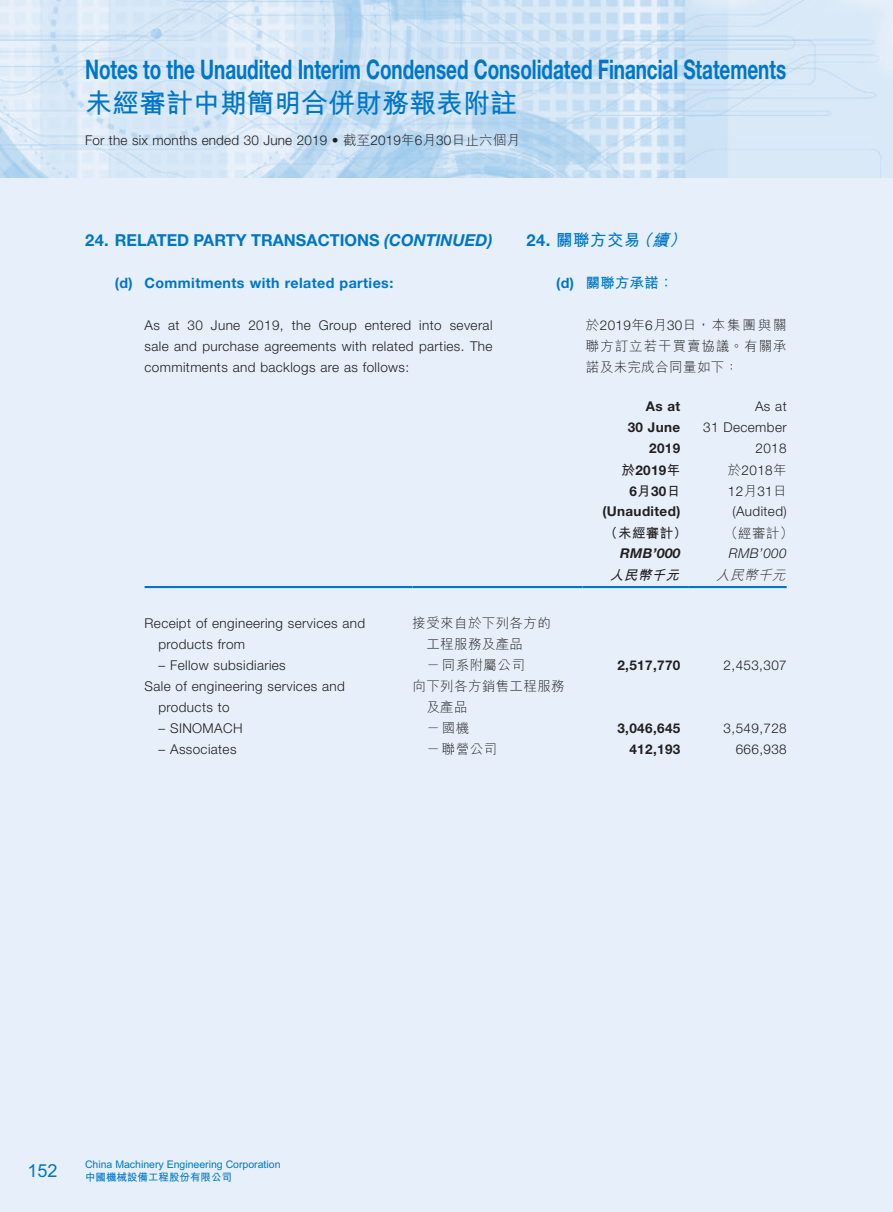
<style>
.page{position:relative;width:893px;height:1212px;background:#fff}
.page>*{position:absolute;margin:0;border:0;box-sizing:border-box;transform-origin:0 0}
.t1{font:700 27px "Helvetica Neue LT Std";letter-spacing:-.005em;color:#0076c8;scale:.7 1}
.t2{font:700 27px "M Hei HK";color:#0076c8}
.t3{font:700 18px "M Hei HK";color:#0076c8}
.t4{font:700 16.5px "Helvetica Neue LT Std";letter-spacing:.005em;color:#0076c8}
.t5{font:700 16.5px "M Hei HK";letter-spacing:.03em;color:#0076c8}
.t6{font:700 14.25px "Helvetica Neue LT Std";letter-spacing:.03em;color:#0076c8}
.t7{font:700 14.25px "M Hei HK";letter-spacing:.03em;color:#0076c8}
.t8{font:300 13.5px/21px "Helvetica Neue LT Std";letter-spacing:.03em;color:#231f20}
.t9{font:300 13.5px/21px "M Hei HK";letter-spacing:.03em;color:#231f20}
.t10{font:700 13.5px/21px "Helvetica Neue LT Std";letter-spacing:.03em;color:#231f20;text-align:right}
.t11{font:italic 700 13.5px "Helvetica Neue LT Std";letter-spacing:.03em;color:#231f20}
.t12{font:italic 300 13.5px "Helvetica Neue LT Std";letter-spacing:.03em;color:#231f20}
.t13{font:700 13.5px "M Hei HK";color:#231f20}
.t14{font:italic 700 13.5px "M Hei HK";color:#231f20}
.t15{font:italic 300 13.5px "M Hei HK";color:#231f20}
.t16{font:700 10.5px/12.6px "M Hei HK";color:#0076c8}
.s1{font-family:"M Hei HK"}
.s2{font-style:italic}
.s3{font-family:"Helvetica Neue LT Std"}
</style>
<div class="page">
<img style="left:0;top:0;width:893px;height:179px">
<div style="left:0;top:179px;width:893px;height:1033px;background:#e7f0fa"></div>
<hr style="left:145px;top:586px;width:267px;height:2px;background:#0076c8">
<hr style="left:412px;top:586px;width:171px;height:2px;background:#0076c8">
<hr style="left:583px;top:586px;width:106px;height:2px;background:#0076c8">
<hr style="left:689px;top:586px;width:98px;height:2px;background:#0076c8">
<h1 class="t1" style="left:85px;top:52px;width:1003px">Notes to the Unaudited Interim Condensed Consolidated Financial Statements</h1>
<h1 class="t2" style="left:85px;top:83px;width:433px">未經審計中期簡明合併財務報表附註</h1>
<p class="t8" style="left:85px;top:129px;width:436px">For the six months ended 30 June 2019 • <span class="s1">截至</span>2019<span class="s1">年</span>6<span class="s1">月</span>30<span class="s1">日止六個月</span></p>
<p class="t4" style="left:85px;top:230px;width:409px">24. RELATED PARTY TRANSACTIONS <span class="s2">(CONTINUED)</span></p>
<p class="t6" style="left:115px;top:274px;width:280px">(d) Commitments with related parties:</p>
<p class="t8" style="left:145px;top:314px;width:349px;text-align:justify">As at 30 June 2019, the Group entered into several sale and purchase agreements with related parties. The commitments and backlogs are as follows:</p>
<p class="t5" style="left:526px;top:228px;width:166px"><span class="s3">24.</span> 關聯方交易<span class="s2">（續）</span></p>
<p class="t7" style="left:556px;top:272px;width:119px"><span class="s3">(d)</span> 關聯方承諾：</p>
<p class="t9" style="left:586px;top:314px;width:202px;text-align:justify">於<span class="s3">2019</span>年<span class="s3">6</span>月<span class="s3">30</span>日，本集團與關聯方訂立若干買賣協議。有關承諾及未完成合同量如下：</p>
<p class="t10" style="left:646px;top:396px;width:36px">As at</p>
<p class="t8" style="left:755px;top:396px;width:33px">As at</p>
<p class="t10" style="left:628px;top:417px;width:54px">30 June<br>2019</p>
<p class="t8" style="left:703px;top:417px;width:85px;text-align:right">31 December<br>2018</p>
<p class="t10" style="left:621px;top:459px;width:60px;text-align:center"><span class="s1">於</span>2019<span class="s1">年<br></span>6<span class="s1">月</span>30<span class="s1">日</span></p>
<p class="t8" style="left:728px;top:459px;width:60px"><span class="s1">於</span>2018<span class="s1">年<br></span>12<span class="s1">月</span>31<span class="s1">日</span></p>
<p class="t10" style="left:602px;top:501px;width:80px">(Unaudited)</p>
<p class="t8" style="left:732px;top:501px;width:56px">(Audited)</p>
<p class="t13" style="left:604px;top:523px;width:84px">（未經審計）</p>
<p class="t9" style="left:724px;top:522px;width:71px">（經審計）</p>
<p class="t11" style="left:620px;top:545px;width:62px">RMB’000</p>
<p class="t12" style="left:729px;top:546px;width:59px">RMB’000</p>
<p class="t14" style="left:610px;top:565px;width:75px">人民幣千元</p>
<p class="t15" style="left:716px;top:565px;width:75px">人民幣千元</p>
<p class="t8" style="left:158px;top:612px;width:208px;text-indent:-14px">Receipt of engineering services and products from</p>
<p class="t9" style="left:426px;top:612px;width:126px;text-indent:-14px">接受來自於下列各方的工程服務及產品</p>
<p class="t8" style="left:158px;top:654px;width:129px">– Fellow subsidiaries</p>
<p class="t9" style="left:426px;top:654px;width:100px">－同系附屬公司</p>
<p class="t10" style="left:617px;top:654px;width:65px">2,517,770</p>
<p class="t8" style="left:724px;top:654px;width:65px">2,453,307</p>
<p class="t8" style="left:158px;top:675px;width:188px;text-indent:-14px">Sale of engineering services and products to</p>
<p class="t9" style="left:426px;top:675px;width:140px;text-indent:-14px">向下列各方銷售工程服務及產品</p>
<p class="t8" style="left:158px;top:717px;width:86px">– SINOMACH</p>
<p class="t9" style="left:426px;top:717px;width:44px">－國機</p>
<p class="t10" style="left:617px;top:717px;width:65px">3,046,645</p>
<p class="t8" style="left:724px;top:717px;width:65px">3,549,728</p>
<p class="t8" style="left:158px;top:738px;width:80px">– Associates</p>
<p class="t9" style="left:426px;top:738px;width:72px">－聯營公司</p>
<p class="t10" style="left:629px;top:738px;width:53px">412,193</p>
<p class="t8" style="left:736px;top:738px;width:53px">666,938</p>
<h2 class="t3" style="left:28px;top:1157px;width:32px">152</h2>
<p class="t16" style="left:85px;top:1157px;width:197px">China Machinery Engineering Corporation中國機械設備工程股份有限公司</p>
</div>
